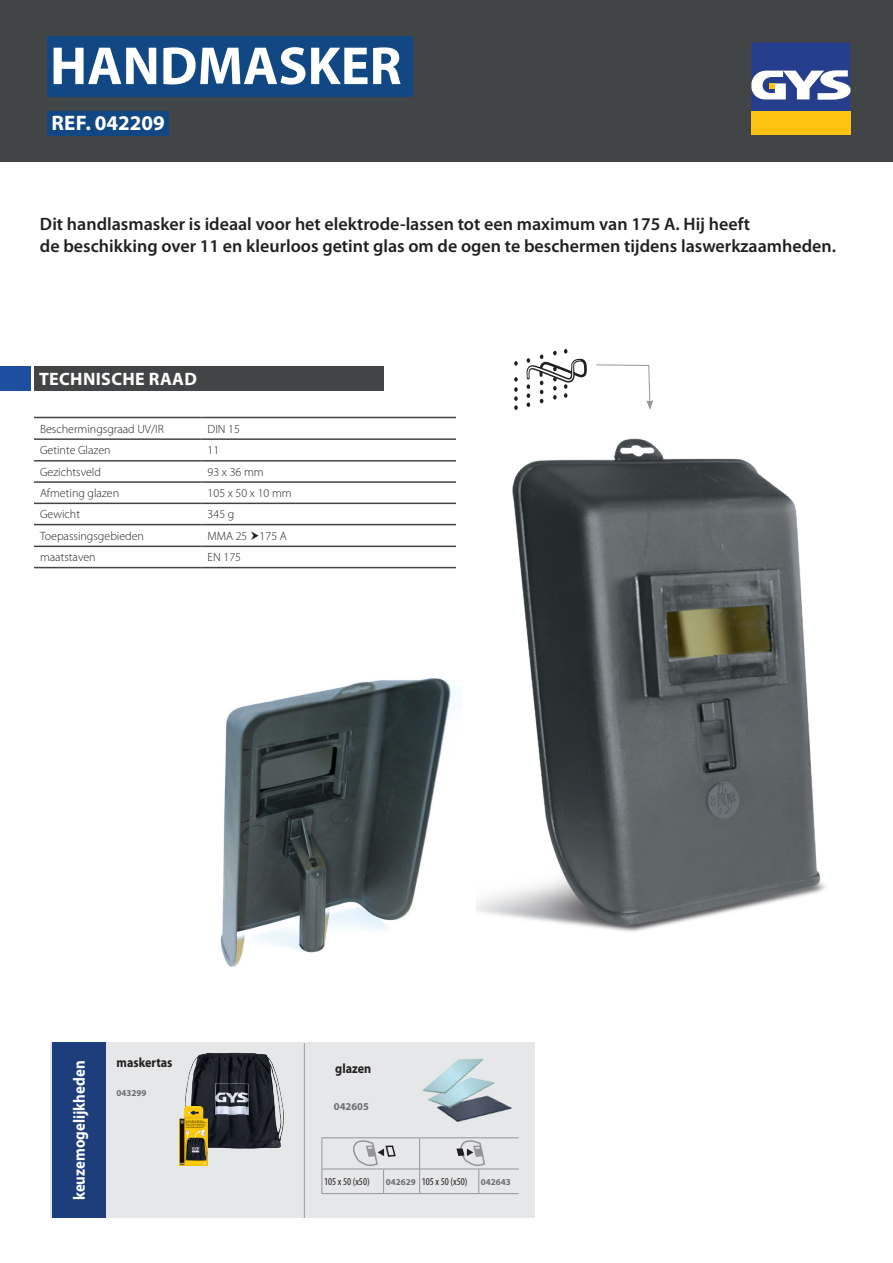
<style>
.page{position:relative;width:893px;height:1263px;background:#fff}
.page>*{position:absolute;margin:0;border:0;box-sizing:border-box;transform-origin:0 0}
.t1{font:700 54px "Myriad Pro";color:#fff}
.t2{font:700 21px "Myriad Pro";color:#fff}
.t3{font:600 18px "Myriad Pro";color:#231f20}
.t4{font:700 18px "Myriad Pro";letter-spacing:.02em;color:#fff}
.Texte_Normal_9pt{font:700 16.5px "Myriad Pro";color:#fff;scale:.9 1}
.Texte_Normal_9pt-2{font:700 13.5px "Myriad Pro";color:#231f20;scale:.9 1}
.t5{font:300 12px "Myriad Pro";color:#231f20}
.Normal_7pt_condensed{font:condensed 10.5px "Myriad Pro";color:#231f20}
.RefPrix2__secondaire{font:700 10.5px "Myriad Pro";color:#6c6d70}
.RefPrix2__secondaire-2{font:700 9px "Myriad Pro";color:#6c6d70}
</style>
<div class="page">
<div style="left:305px;top:1043px;width:229px;height:175px;background:#e6e7e9"></div>
<div style="left:0;top:0;width:893px;height:162px;background:#424546"></div>
<div style="left:51px;top:1043px;width:253px;height:175px;background:#e6e7e9"></div>
<img style="left:179px;top:1052px;width:105px;height:98px">
<img style="left:180px;top:1106px;width:27px;height:60px">
<hr style="left:304px;top:1043px;width:1px;height:175px;background:#939598">
<hr style="left:321px;top:1137px;width:63px;height:1px;background:#939598">
<hr style="left:321px;top:1138px;width:1px;height:30px;background:#939598">
<hr style="left:384px;top:1137px;width:36px;height:1px;background:#939598">
<hr style="left:420px;top:1137px;width:59px;height:1px;background:#939598">
<hr style="left:419px;top:1138px;width:1px;height:30px;background:#939598">
<hr style="left:479px;top:1137px;width:40px;height:1px;background:#939598">
<hr style="left:321px;top:1168px;width:63px;height:1px;background:#939598">
<svg style="left:321px;top:1169px;width:1px;height:24px"></svg>
<hr style="left:384px;top:1168px;width:36px;height:1px;background:#939598">
<hr style="left:420px;top:1168px;width:59px;height:1px;background:#939598">
<svg style="left:419px;top:1169px;width:1px;height:24px"></svg>
<hr style="left:479px;top:1168px;width:40px;height:1px;background:#939598">
<hr style="left:321px;top:1193px;width:63px;height:1px;background:#939598">
<hr style="left:384px;top:1193px;width:36px;height:1px;background:#939598">
<hr style="left:420px;top:1193px;width:59px;height:1px;background:#939598">
<hr style="left:479px;top:1193px;width:40px;height:1px;background:#939598">
<svg style="left:352px;top:1140px;width:45px;height:53px"></svg>
<svg style="left:456px;top:1140px;width:30px;height:53px"></svg>
<div style="left:47px;top:111px;width:121px;height:24px;background:#114782"></div>
<div style="left:751px;top:111px;width:99px;height:23px;background:#fec210"></div>
<svg style="left:751px;top:43px;width:99px;height:68px;background:#6072aa"></svg>
<svg style="left:514px;top:361px;width:4px;height:5px"></svg>
<svg style="left:514px;top:377px;width:4px;height:33px"></svg>
<svg style="left:527px;top:349px;width:60px;height:58px"></svg>
<img style="left:476px;top:438px;width:349px;height:494px">
<img style="left:449px;top:1102px;width:63px;height:20px">
<img style="left:437px;top:1099px;width:63px;height:17px">
<img style="left:422px;top:1058px;width:73px;height:48px">
<svg style="left:596px;top:364px;width:57px;height:46px"></svg>
<div style="left:47px;top:36px;width:365px;height:61px;background:#114782"></div>
<hr style="left:34px;top:417px;width:168px;height:1px;background:#424546">
<hr style="left:202px;top:417px;width:254px;height:1px;background:#424546">
<hr style="left:34px;top:438px;width:168px;height:2px;background:#424546">
<hr style="left:202px;top:438px;width:254px;height:2px;background:#424546">
<hr style="left:34px;top:460px;width:168px;height:2px;background:#424546">
<hr style="left:202px;top:460px;width:254px;height:2px;background:#424546">
<hr style="left:34px;top:481px;width:168px;height:2px;background:#424546">
<hr style="left:202px;top:481px;width:254px;height:2px;background:#424546">
<hr style="left:34px;top:503px;width:168px;height:1px;background:#424546">
<hr style="left:202px;top:503px;width:254px;height:1px;background:#424546">
<hr style="left:34px;top:524px;width:168px;height:1px;background:#424546">
<hr style="left:202px;top:524px;width:254px;height:1px;background:#424546">
<hr style="left:34px;top:546px;width:168px;height:1px;background:#424546">
<hr style="left:202px;top:546px;width:254px;height:1px;background:#424546">
<hr style="left:34px;top:567px;width:168px;height:1px;background:#424546">
<hr style="left:202px;top:567px;width:254px;height:1px;background:#424546">
<img style="left:221px;top:678px;width:233px;height:289px">
<div style="left:52px;top:1043px;width:53px;height:175px;background:#1d3e7b"></div>
<div style="left:34px;top:366px;width:349px;height:24px;background:#424446"></div>
<div style="left:0;top:366px;width:31px;height:24px;background:#1e4ea0"></div>
<p class="t1" style="left:50px;top:31px;width:353px">HANDMASKER</p>
<p class="t2" style="left:51px;top:109px;width:115px">REF. 042209</p>
<p class="t3" style="left:40px;top:213px;width:712px">Dit handlasmasker is ideaal voor het elektrode-lassen tot een maximum van 175 A. Hij heeft</p>
<p class="t3" style="left:40px;top:234px;width:797px">de beschikking over 11 en kleurloos getint glas om de ogen te beschermen tijdens laswerkzaamheden.</p>
<p class="t4" style="left:39px;top:367px;width:159px">TECHNISCHE RAAD</p>
<p class="t5" style="left:40px;top:422px;width:125px">Beschermingsgraad UV/IR</p>
<p class="t5" style="left:208px;top:422px;width:34px">DIN 15</p>
<p class="t5" style="left:40px;top:443px;width:72px">Getinte Glazen</p>
<p class="t5" style="left:208px;top:443px;width:13px">11</p>
<p class="t5" style="left:40px;top:465px;width:62px">Gezichtsveld</p>
<p class="t5" style="left:208px;top:465px;width:58px">93 x 36 mm</p>
<p class="t5" style="left:40px;top:486px;width:81px">Afmeting glazen</p>
<p class="t5" style="left:208px;top:486px;width:86px">105 x 50 x 10 mm</p>
<p class="t5" style="left:40px;top:507px;width:42px">Gewicht</p>
<p class="t5" style="left:208px;top:507px;width:28px">345 g</p>
<p class="t5" style="left:40px;top:529px;width:106px">Toepassingsgebieden</p>
<p class="t5" style="left:208px;top:529px;width:81px">MMA 25 175 A</p>
<p class="t5" style="left:40px;top:550px;width:57px">maatstaven</p>
<p class="t5" style="left:208px;top:550px;width:35px">EN 175</p>
<p class="Texte_Normal_9pt" style="left:68px;top:1200px;width:157px;rotate:-90deg">keuzemogelijkheden</p>
<p class="Texte_Normal_9pt-2" style="left:117px;top:1054px;width:64px">maskertas</p>
<p class="RefPrix2__secondaire-2" style="left:117px;top:1087px;width:31px">043299</p>
<p class="Texte_Normal_9pt-2" style="left:335px;top:1059px;width:42px">glazen</p>
<p class="RefPrix2__secondaire" style="left:334px;top:1100px;width:36px">042605</p>
<p class="Normal_7pt_condensed" style="left:324px;top:1175px;width:47px">105 x 50 (x50)</p>
<p class="RefPrix2__secondaire-2" style="left:386px;top:1176px;width:31px">042629</p>
<p class="Normal_7pt_condensed" style="left:422px;top:1175px;width:47px">105 x 50 (x50)</p>
<p class="RefPrix2__secondaire-2" style="left:481px;top:1176px;width:31px">042643</p>
</div>
